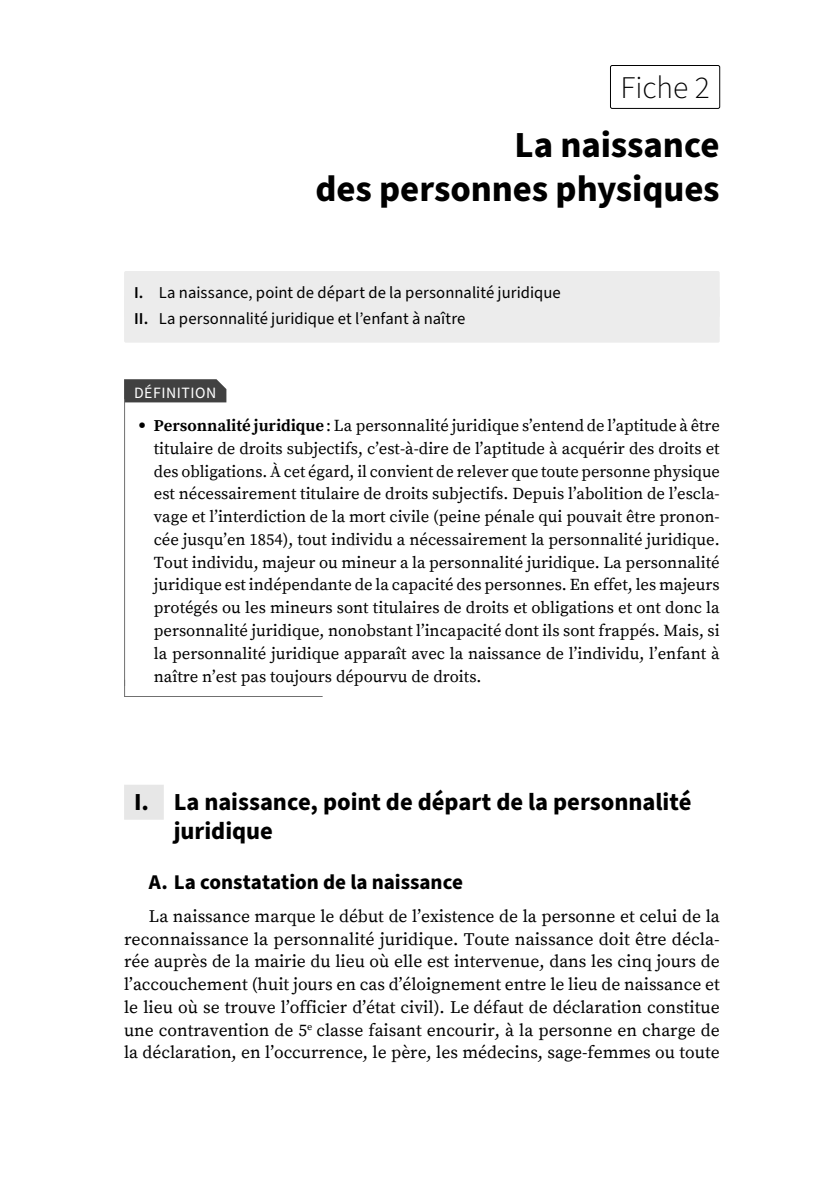
<style>
.page{position:relative;width:819px;height:1191px;background:#fff}
.page>*{position:absolute;margin:0;border:0;box-sizing:border-box;transform-origin:0 0}
.t1{font:700 36.75px/44.1px "Source Sans Pro";color:#000;text-align:right}
.t2{font:300 31.5px "Source Sans Pro";color:#000}
.t3{font:700 24.5px/29.4px "Source Sans Pro";color:#000}
.t4{font:700 21px "Source Sans Pro";color:#000}
.t5{font:17.5px/22.8px "Source Serif Pro";color:#000;text-align:justify}
.t6{font:16.62px/22.8px "Source Serif Pro";color:#000;text-align:justify}
.t7{font:16.62px/25.2px "Source Sans Pro";letter-spacing:.005em;color:#000}
.t8{font:15.75px "Source Sans Pro";letter-spacing:.035em;color:#fff}
.s1{font-weight:600}
.s2{font-weight:700}
</style>
<div class="page">
<div style="left:610px;top:65px;width:110px;height:44px;border:1px solid #000;border-radius:2px"></div>
<div style="left:124px;top:271px;width:595px;height:46px;background:#ececec;border-radius:2px"></div>
<div style="left:124px;top:296px;width:595px;height:47px;background:#ececec;border-radius:2px"></div>
<svg style="left:124px;top:379px;width:102px;height:23px;background:#464646"></svg>
<hr style="left:124px;top:399px;width:1px;height:287px;background:#707070">
<svg style="left:124px;top:679px;width:199px;height:18px"></svg>
<div style="left:124px;top:784px;width:40px;height:35px;background:#e7e7e7"></div>
<h2 class="t2" style="left:620px;top:67px;width:91px">Fiche 2</h2>
<h1 class="t1" style="left:315px;top:124px;width:406px">La naissance<br>des personnes physiques</h1>
<p class="t7" style="left:134px;top:281px;width:428px"><span class="s1">I.</span> La naissance, point de départ de la personnalité juridique<br><span class="s1">II.</span> La personnalité juridique et l’enfant à naître</p>
<p class="t8" style="left:134px;top:383px;width:84px">DÉFINITION</p>
<p class="t6" style="left:154px;top:415px;width:567px"><span class="s2">Personnalité juridique</span>: La personnalité juridique s’entend de l’aptitude à être titulaire de droits subjectifs, c’est-à‑dire de l’aptitude à acquérir des droits et des obligations. À cet égard, il convient de relever que toute personne physique est nécessairement titulaire de droits subjectifs. Depuis l’abolition de l’escla&shy;vage et l’interdiction de la mort civile (peine pénale qui pouvait être pronon&shy;cée jusqu’en 1854), tout individu a nécessairement la personnalité juridique.<br>Tout individu, majeur ou mineur a la personnalité juridique. La personnalité juridique est indépendante de la capacité des personnes. En effet, les majeurs protégés ou les mineurs sont titulaires de droits et obligations et ont donc la personnalité juridique, nonobstant l’incapacité dont ils sont frappés. Mais, si la personnalité juridique apparaît avec la naissance de l’individu, l’enfant à naître n’est pas toujours dépourvu de droits.</p>
<h3 class="t3" style="left:174px;top:787px;width:519px;text-indent:-40px">I. La naissance, point de départ de la personnalité juridique</h3>
<p class="t4" style="left:149px;top:868px;width:316px">A. La constatation de la naissance</p>
<p class="t5" style="left:124px;top:905px;width:597px;text-indent:25px">La naissance marque le début de l’existence de la personne et celui de la reconnaissance la personnalité juridique. Toute naissance doit être décla&shy;rée auprès de la mairie du lieu où elle est intervenue, dans les cinq jours de l’accouchement (huit jours en cas d’éloignement entre le lieu de naissance et le lieu où se trouve l’officier d’état civil). Le défaut de déclaration constitue une contravention de 5<sup>e</sup> classe faisant encourir, à la personne en charge de la déclaration, en l’occurrence, le père, les médecins, sage-femmes ou toute</p>
</div>
